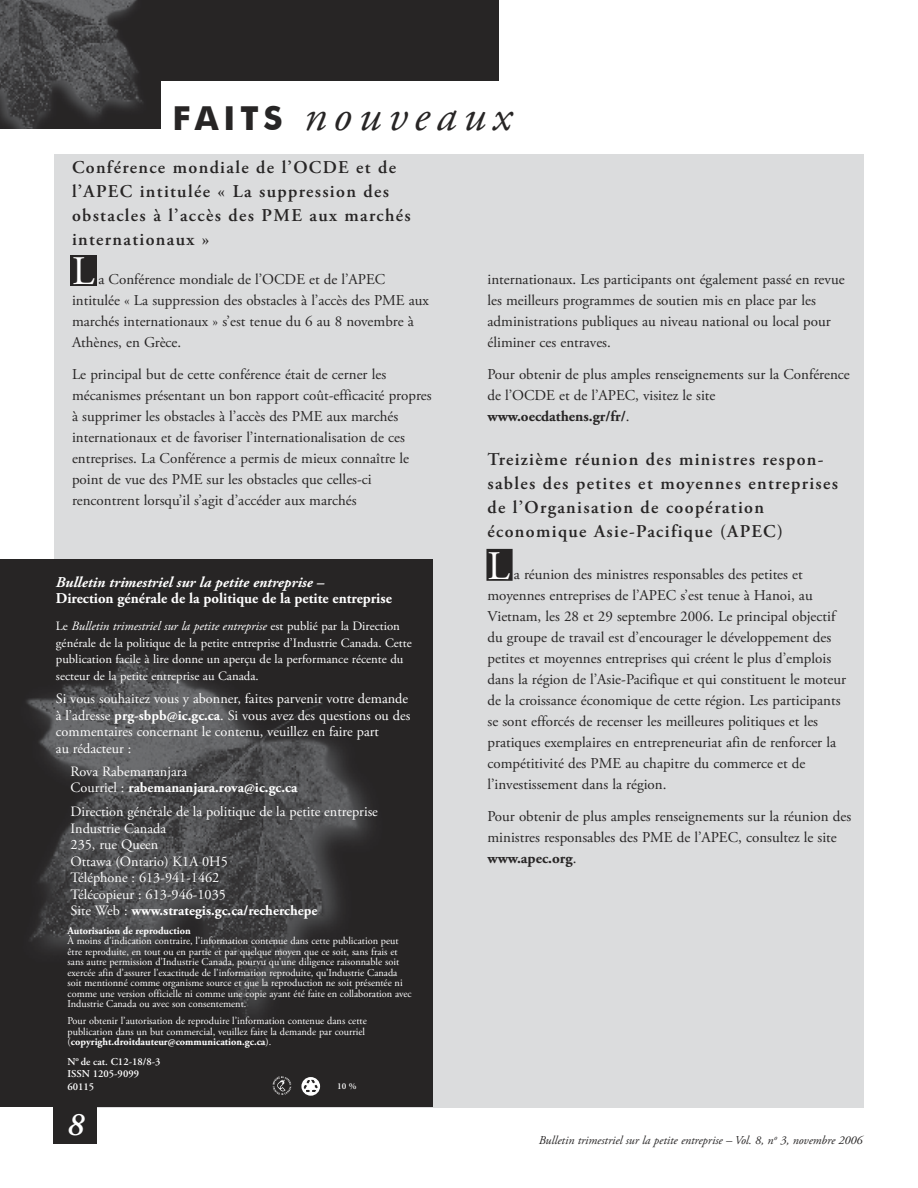
<style>
.page{position:relative;width:918px;height:1188px;background:#fff}
.page>*{position:absolute;margin:0;border:0;box-sizing:border-box;transform-origin:0 0}
.t1{font:italic 45px "Adobe Garamond Pro";letter-spacing:.155em;color:#272525}
.t2{font:40.5px "Adobe Garamond Pro";color:#fff}
.t3{font:italic 600 33px "Adobe Garamond Pro";color:#fff}
.t4{font:600 18px/24px "Adobe Garamond Pro";letter-spacing:.075em;color:#272525}
.t5{font:15px/21px "Adobe Garamond Pro";color:#272525}
.t6{font:700 15px "Adobe Garamond Pro";color:#fff}
.t7{font:italic 700 15px "Adobe Garamond Pro";color:#fff}
.t8{font:14.25px/16.5px "Adobe Garamond Pro";color:#fff}
.t9{font:700 14.25px/16.5px "Adobe Garamond Pro";color:#fff}
.t10{font:12.75px/16.5px "Adobe Garamond Pro";color:#fff}
.t11{font:italic 12px "Adobe Garamond Pro";color:#272525}
.t12{font:10.5px/10.5px "Adobe Garamond Pro";color:#fff}
.t13{font:600 10.5px/12.6px "Adobe Garamond Pro";color:#fff}
.t14{font:700 10.5px "Adobe Garamond Pro";color:#fff}
.t15{font:600 9px "Adobe Garamond Pro";color:#fff}
.s1{font-family:"Futura BT";font-weight:700;font-style:normal;font-size:33px}
.s2{font-style:italic}
.s3{font-weight:700}
.s4{font-weight:400}
</style>
<div class="page">
<div style="left:54px;top:154px;width:810px;height:954px;background:#dbdcdd"></div>
<div style="left:71px;top:255px;width:26px;height:31px;background:#272525"></div>
<div style="left:0;top:0;width:500px;height:81px;background:#272525"></div>
<img style="left:0;top:0;width:161px;height:128px">
<div style="left:54px;top:1107px;width:43px;height:37px;background:#272525"></div>
<div style="left:0;top:560px;width:433px;height:547px;background:#272525"></div>
<img style="left:26px;top:657px;width:345px;height:363px">
<svg style="left:273px;top:1076px;width:18px;height:19px"></svg>
<svg style="left:301px;top:1077px;width:19px;height:19px"></svg>
<svg style="left:303px;top:1079px;width:15px;height:15px"></svg>
<div style="left:487px;top:550px;width:25px;height:30px;background:#272525"></div>
<div style="left:486px;top:549px;width:27px;height:32px;border:2px solid #272525"></div>
<h1 class="t1" style="left:172px;top:89px;width:341px"><span class="s1">FAITS</span> nouveaux</h1>
<p class="t4" style="left:72px;top:155px;width:340px">Conférence mondiale de l’OCDE et de l’APEC intitulée « La suppression des obstacles à l’accès des PME aux marchés internationaux »</p>
<h2 class="t2" style="left:72px;top:247px;width:24px">L</h2>
<p class="t5" style="left:72px;top:269px;width:359px;text-indent:26px">a Conférence mondiale de l’OCDE et de l’APEC intitulée « La suppression des obstacles à l’accès des PME aux marchés internationaux » s’est tenue du 6 au 8 novembre à Athènes, en Grèce.</p>
<p class="t5" style="left:72px;top:364px;width:361px">Le principal but de cette conférence était de cerner les mécanismes présentant un bon rapport coût-efficacité propres à supprimer les obstacles à l’accès des PME aux marchés internationaux et de favoriser l’internationalisation de ces entreprises. La Conférence a permis de mieux connaître le point de vue des PME sur les obstacles que celles-ci rencontrent lorsqu’il s’agit d’accéder aux marchés</p>
<p class="t7" style="left:56px;top:573px;width:270px">Bulletin trimestriel sur la petite entreprise –</p>
<p class="t6" style="left:56px;top:590px;width:338px">Direction générale de la politique de la petite entreprise</p>
<p class="t10" style="left:56px;top:619px;width:357px">Le <span class="s2">Bulletin trimestriel sur la petite entreprise</span> est publié par la Direction générale de la politique de la petite entreprise d’Industrie Canada. Cette publication facile à lire donne un aperçu de la performance récente du secteur de la petite entreprise au Canada.</p>
<p class="t8" style="left:56px;top:691px;width:356px">Si vous souhaitez vous y abonner, faites parvenir votre demande à l’adresse <span class="s3">prg-sbpb@ic.gc.ca</span>. Si vous avez des questions ou des commentaires concernant le contenu, veuillez en faire part<br>au rédacteur :</p>
<p class="t9" style="left:71px;top:763px;width:228px"><span class="s4">Rova Rabemananjara<br>Courriel :</span> rabemananjara.rova@ic.gc.ca</p>
<p class="t8" style="left:71px;top:804px;width:309px">Direction générale de la politique de la petite entreprise<br>Industrie Canada<br>235, rue Queen<br>Ottawa (Ontario) K1A 0H5<br>Téléphone : 613-941-1462<br>Télécopieur : 613-946-1035<br>Site Web : <span class="s3">www.strategis.gc.ca/recherchepe</span></p>
<p class="t14" style="left:68px;top:924px;width:125px">Autorisation de reproduction</p>
<p class="t12" style="left:68px;top:936px;width:346px">À moins d’indication contraire, l’information contenue dans cette publication peut être reproduite, en tout ou en partie et par quelque moyen que ce soit, sans frais et sans autre permission d’Industrie Canada, pourvu qu’une diligence raisonnable soit exercée afin d’assurer l’exactitude de l’information reproduite, qu’Industrie Canada soit mentionné comme organisme source et que la reproduction ne soit présentée ni comme une version officielle ni comme une copie ayant été faite en collaboration avec Industrie Canada ou avec son consentement.</p>
<p class="t12" style="left:68px;top:1016px;width:301px">Pour obtenir l’autorisation de reproduire l’information contenue dans cette publication dans un but commercial, veuillez faire la demande par courriel (<span class="s3">copyright.droitdauteur@communication.gc.ca</span>).</p>
<p class="t13" style="left:68px;top:1055px;width:94px">N<sup>o</sup> de cat. C12-18/8-3<br>ISSN 1205-9099<br>60115</p>
<p class="t15" style="left:337px;top:1081px;width:21px">10 %</p>
<h3 class="t3" style="left:67px;top:1105px;width:18px">8</h3>
<p class="t5" style="left:488px;top:270px;width:359px">internationaux. Les participants ont également passé en revue les meilleurs programmes de soutien mis en place par les administrations publiques au niveau national ou local pour éliminer ces entraves.</p>
<p class="t5" style="left:487px;top:364px;width:364px">Pour obtenir de plus amples renseignements sur la Conférence de l’OCDE et de l’APEC, visitez le site <span class="s3">www.oecdathens.gr/fr/</span>.</p>
<p class="t4" style="left:488px;top:448px;width:352px">Treizième réunion des ministres respon&shy;sables des petites et moyennes entreprises de l’Organisation de coopération économique Asie-Pacifique (APEC)</p>
<h2 class="t2" style="left:488px;top:542px;width:24px">L</h2>
<p class="t5" style="left:488px;top:564px;width:360px;text-indent:26px">a réunion des ministres responsables des petites et moyennes entreprises de l’APEC s’est tenue à Hanoi, au Vietnam, les 28 et 29 septembre 2006. Le principal objectif du groupe de travail est d’encourager le développement des petites et moyennes entreprises qui créent le plus d’emplois dans la région de l’Asie-Pacifique et qui constituent le moteur de la croissance économique de cette région. Les participants se sont efforcés de recenser les meilleures politiques et les pratiques exemplaires en entrepreneuriat afin de renforcer la compétitivité des PME au chapitre du commerce et de l’investissement dans la région.</p>
<p class="t5" style="left:488px;top:806px;width:365px">Pour obtenir de plus amples renseignements sur la réunion des ministres responsables des PME de l’APEC, consultez le site <span class="s3">www.apec.org</span>.</p>
<p class="t11" style="left:539px;top:1133px;width:325px">Bulletin trimestriel sur la petite entreprise – Vol. 8, n<sup>o</sup> 3, novembre 2006</p>
</div>
